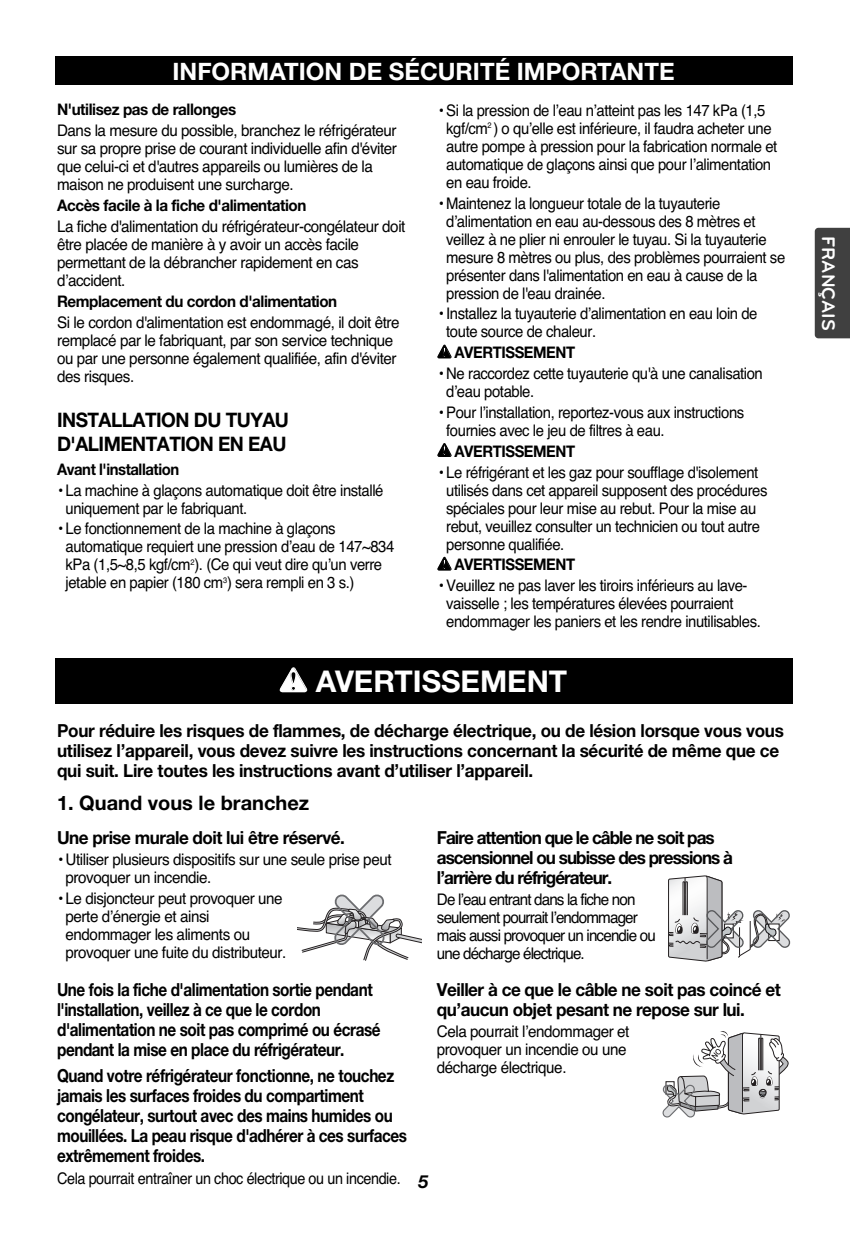
<style>
.page{position:relative;width:850px;height:1246px;background:#fff}
.page>*{position:absolute;margin:0;border:0;box-sizing:border-box;transform-origin:0 0}
.t1{font:700 30px "Helvetica Neue";color:#fff}
.t2{font:700 24px "Helvetica Neue";color:#fff}
.t3{font:700 20px/24px "Helvetica Neue";letter-spacing:-.025em;color:#000;scale:.95 1}
.t4{font:700 20px "Helvetica Neue";color:#000}
.t5{font:700 19px "Bryant LG";color:#fff}
.t6{font:700 18px/20px "Helvetica Neue";letter-spacing:-.03em;color:#000;scale:.85 1}
.t7{font:700 18px/20px "Helvetica Neue";letter-spacing:-.03em;color:#000;scale:.95 1}
.t8{font:700 18px/20px "Helvetica Neue";letter-spacing:-.055em;color:#000;scale:.95 1}
.t9{font:italic 700 18px "Helvetica Neue";color:#000}
.t10{font:16px/18px "Helvetica";letter-spacing:-.03em;color:#000;scale:.93 1}
.t11{font:16px/18px "Helvetica";letter-spacing:-.03em;color:#000;scale:.95 1}
.t12{font:16px/18px "Helvetica";letter-spacing:-.055em;color:#000;scale:.95 1}
.t13{font:700 16px "Helvetica Neue";letter-spacing:-.03em;color:#000;scale:.95 1}
.t14{font:700 16px "Helvetica Neue";letter-spacing:-.03em;color:#000;scale:.93 1}
.t15{font:16px "Helvetica";letter-spacing:-.03em;color:#000;scale:.9 1}
</style>
<div class="page">
<div style="left:815px;top:228px;width:35px;height:110px;background:#404040"></div>
<div style="left:55px;top:57px;width:737px;height:28px;background:#000"></div>
<div style="left:55px;top:658px;width:737px;height:46px;background:#000"></div>
<svg style="left:297px;top:894px;width:124px;height:67px"></svg>
<svg style="left:668px;top:876px;width:123px;height:86px"></svg>
<svg style="left:662px;top:1031px;width:127px;height:87px"></svg>
<h2 class="t2" style="left:173px;top:63px;width:504px">INFORMATION DE SÉCURITÉ IMPORTANTE</h2>
<p class="t10" style="left:446px;top:103px;width:358px;text-indent:-8px">• Si la pression de l’eau n’atteint pas les 147 kPa (1,5 kgf/cm<sup>2</sup> ) o qu’elle est inférieure, il faudra acheter une autre pompe à pression pour la fabrication normale et automatique de glaçons ainsi que pour l’alimentation en eau froide.</p>
<p class="t10" style="left:446px;top:195px;width:366px;text-indent:-8px">• Maintenez la longueur totale de la tuyauterie d’alimentation en eau au-dessous des 8 mètres et veillez à ne plier ni enrouler le tuyau. Si la tuyauterie mesure 8 mètres ou plus, des problèmes pourraient se présenter dans l'alimentation en eau à cause de la pression de l'eau drainée.</p>
<p class="t10" style="left:446px;top:306px;width:336px;text-indent:-8px">• Installez la tuyauterie d’alimentation en eau loin de toute source de chaleur.</p>
<p class="t14" style="left:455px;top:347px;width:131px">AVERTISSEMENT</p>
<p class="t10" style="left:446px;top:366px;width:342px;text-indent:-8px">• Ne raccordez cette tuyauterie qu'à une canalisation d’eau potable.</p>
<p class="t10" style="left:446px;top:405px;width:322px;text-indent:-8px">• Pour l’installation, reportez-vous aux instructions fournies avec le jeu de filtres à eau.</p>
<p class="t14" style="left:455px;top:445px;width:131px">AVERTISSEMENT</p>
<p class="t10" style="left:446px;top:464px;width:347px;text-indent:-8px">• Le réfrigérant et les gaz pour soufflage d'isolement utilisés dans cet appareil supposent des procédures spéciales pour leur mise au rebut. Pour la mise au rebut, veuillez consulter un technicien ou tout autre personne qualifiée.</p>
<p class="t14" style="left:455px;top:559px;width:131px">AVERTISSEMENT</p>
<p class="t10" style="left:446px;top:578px;width:340px;text-indent:-8px">• Veuillez ne pas laver les tiroirs inférieurs au lave&shy;vaisselle ; les températures élevées pourraient endommager les paniers et les rendre inutilisables.</p>
<h1 class="t1" style="left:316px;top:671px;width:253px">AVERTISSEMENT</h1>
<p class="t13" style="left:57px;top:104px;width:190px">N'utilisez pas de rallonges</p>
<p class="t11" style="left:57px;top:123px;width:359px">Dans la mesure du possible, branchez le réfrigérateur sur sa propre prise de courant individuelle afin d'éviter que celui-ci et d'autres appareils ou lumières de la maison ne produisent une surcharge.</p>
<p class="t13" style="left:57px;top:200px;width:264px">Accès facile à la fiche d'alimentation</p>
<p class="t11" style="left:57px;top:219px;width:368px">La fiche d'alimentation du réfrigérateur-congélateur doit être placée de manière à y avoir un accès facile permettant de la débrancher rapidement en cas d’accident.</p>
<p class="t13" style="left:57px;top:295px;width:296px">Remplacement du cordon d'alimentation</p>
<p class="t11" style="left:57px;top:315px;width:362px">Si le cordon d'alimentation est endommagé, il doit être remplacé par le fabriquant, par son service technique ou par une personne également qualifiée, afin d'éviter des risques.</p>
<p class="t3" style="left:57px;top:410px;width:246px">INSTALLATION DU TUYAU<br>D'ALIMENTATION EN EAU</p>
<p class="t14" style="left:57px;top:463px;width:133px">Avant l'installation</p>
<p class="t10" style="left:66px;top:483px;width:343px;text-indent:-8px">• La machine à glaçons automatique doit être installé uniquement par le fabriquant.</p>
<p class="t10" style="left:66px;top:521px;width:355px;text-indent:-8px">• Le fonctionnement de la machine à glaçons automatique requiert une pression d’eau de 147~834 kPa (1,5~8,5 kgf/cm<sup>2</sup>). (Ce qui veut dire qu’un verre jetable en papier (180 cm<sup>3</sup>) sera rempli en 3 s.)</p>
<p class="t7" style="left:57px;top:723px;width:767px">Pour réduire les risques de flammes, de décharge électrique, ou de lésion lorsque vous vous utilisez l’appareil, vous devez suivre les instructions concernant la sécurité de même que ce qui suit. Lire toutes les instructions avant d’utiliser l’appareil.</p>
<p class="t4" style="left:57px;top:796px;width:254px">1. Quand vous le branchez</p>
<p class="t7" style="left:57px;top:829px;width:304px">Une prise murale doit lui être réservé.</p>
<p class="t11" style="left:66px;top:852px;width:345px;text-indent:-8px">• Utiliser plusieurs dispositifs sur une seule prise peut provoquer un incendie.</p>
<p class="t11" style="left:66px;top:891px;width:234px;text-indent:-8px">• Le disjoncteur peut provoquer une perte d’énergie et ainsi endommager les aliments ou provoquer une fuite du distributeur.</p>
<p class="t6" style="left:57px;top:981px;width:382px">Une fois la fiche d'alimentation sortie pendant l'installation, veillez à ce que le cordon d'alimentation ne soit pas comprimé ou écrasé pendant la mise en place du réfrigérateur.</p>
<p class="t6" style="left:57px;top:1067px;width:413px">Quand votre réfrigérateur fonctionne, ne touchez jamais les surfaces froides du compartiment congélateur, surtout avec des mains humides ou mouillées. La peau risque d'adhérer à ces surfaces extrêmement froides.</p>
<p class="t15" style="left:57px;top:1173px;width:383px">Cela pourrait entraîner un choc électrique ou un incendie.</p>
<p class="t8" style="left:437px;top:829px;width:313px">Faire attention que le câble ne soit pas ascensionnel ou subisse des pressions à l’arrière du réfrigérateur.</p>
<p class="t12" style="left:437px;top:892px;width:232px">De l’eau entrant dans la fiche non seulement pourrait l’endommager mais aussi provoquer un incendie ou une décharge électrique.</p>
<p class="t7" style="left:437px;top:981px;width:363px">Veiller à ce que le câble ne soit pas coincé et qu’aucun objet pesant ne repose sur lui.</p>
<p class="t11" style="left:437px;top:1024px;width:204px">Cela pourrait l’endommager et provoquer un incendie ou une décharge électrique.</p>
<p class="t9" style="left:419px;top:1176px;width:12px">5</p>
<p class="t5" style="left:835px;top:236px;width:96px;rotate:90deg">FRANÇAIS</p>
</div>
